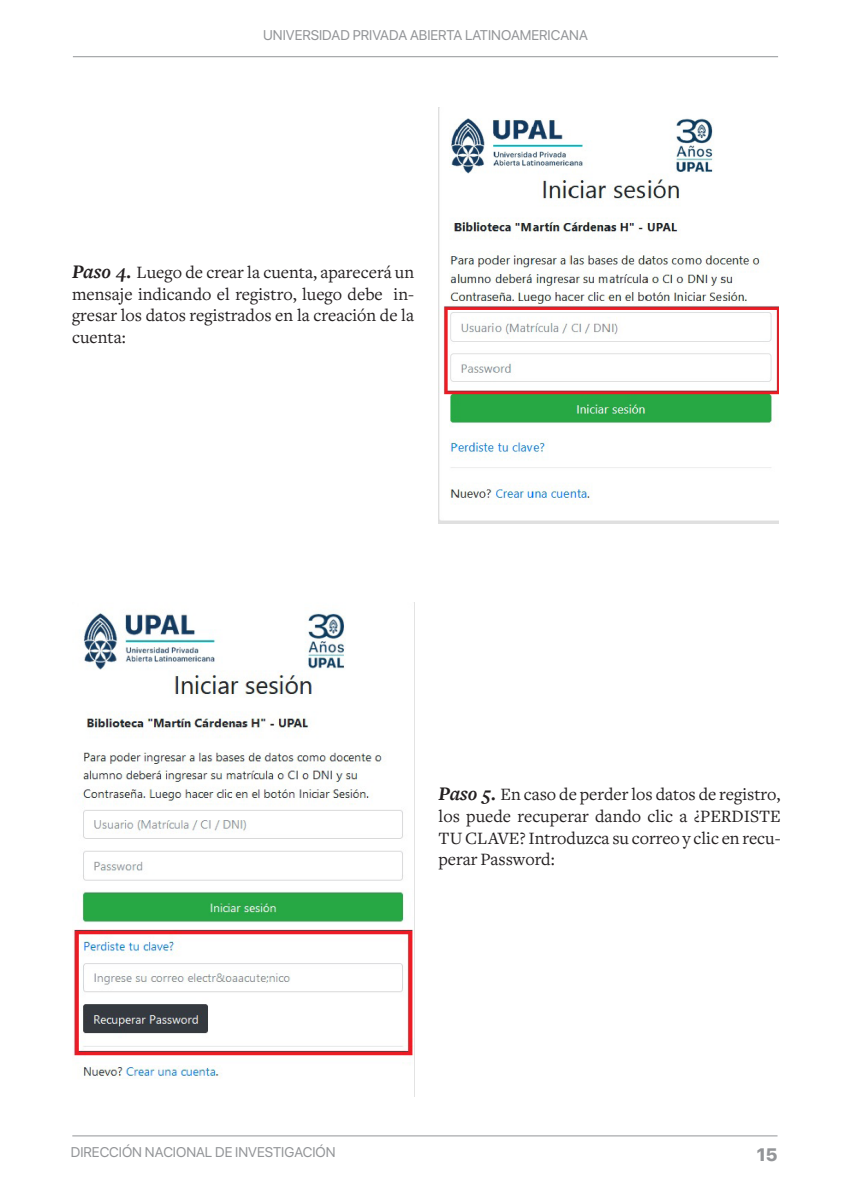
<style>
.page{position:relative;width:851px;height:1191px;background:#fff}
.page>*{position:absolute;margin:0;border:0;box-sizing:border-box;transform-origin:0 0}
.Cuerpo{font:18px/21.6px "Freight Text";color:#231f20;text-align:justify}
.t1{font:800 18px "SF Pro Display";color:#939598}
.t2{font:14px "SF Pro Display";color:#939598}
.s1{font-family:"Freight Text Pro";font-weight:700;font-style:italic;font-size:20px}
</style>
<div class="page">
<hr style="left:73px;top:56px;width:705px;height:1px;background:#939598">
<hr style="left:72px;top:1135px;width:705px;height:1px;background:#939598">
<img style="left:438px;top:107px;width:340px;height:416px">
<img style="left:73px;top:611px;width:341px;height:468px">
<p class="t2" style="left:263px;top:24px;width:326px">UNIVERSIDAD PRIVADA ABIERTA LATINOAMERICANA</p>
<p class="Cuerpo" style="left:72px;top:262px;width:343px"><span class="s1">Paso 4.</span> Luego de crear la cuenta, aparecerá un mensaje indicando el registro, luego debe in&shy;gresar los datos registrados en la creación de la cuenta:</p>
<p class="Cuerpo" style="left:438px;top:784px;width:343px"><span class="s1">Paso 5.</span> En caso de perder los datos de registro, los puede recuperar dando clic a ¿PERDISTE TU CLAVE? Introduzca su correo y clic en recu&shy;perar Password:</p>
<p class="t2" style="left:71px;top:1141px;width:266px">DIRECCIÓN NACIONAL DE INVESTIGACIÓN</p>
<p class="t1" style="left:756px;top:1144px;width:22px">15</p>
</div>
